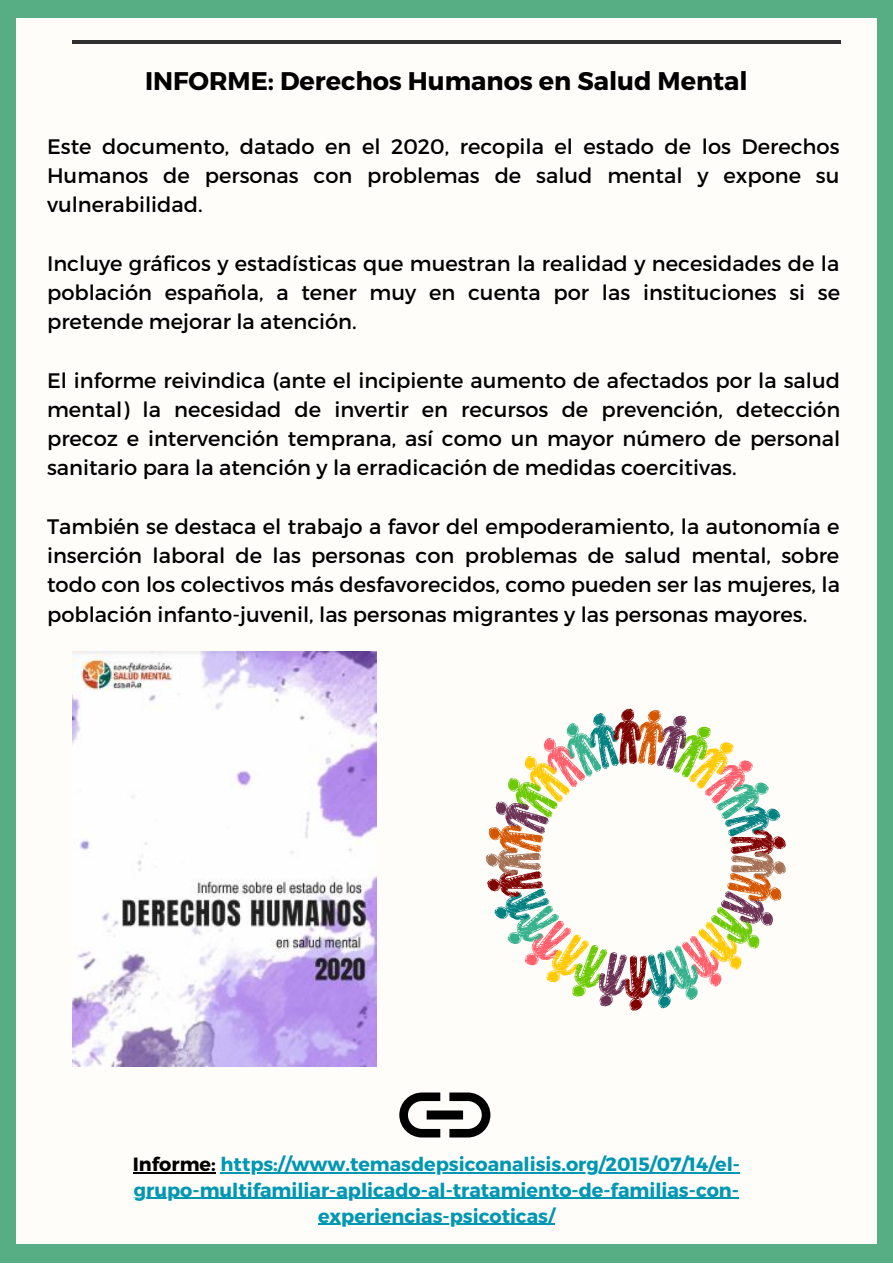
<style>
.page{position:relative;width:893px;height:1264px;background:#fff}
.page>*{position:absolute;margin:0;border:0;box-sizing:border-box;transform-origin:0 0}
.t1{font:700 25.5px "Montserrat";color:#000}
.t2{font:21px/29.2px "Montserrat";color:#000;text-align:justify}
.t3{font:700 19.2px/25.8px "Montserrat";color:#0097b2;text-align:center}
.s1{color:#000}
</style>
<div class="page">
<div style="left:0;top:0;width:892px;height:1262px;background:#57ad84"></div>
<div style="left:17px;top:18px;width:859px;height:1226px;background:#fffdfa"></div>
<hr style="left:72px;top:40px;width:768px;height:4px;background:#303030">
<svg style="left:399px;top:1092px;width:91px;height:45px"></svg>
<img style="left:72px;top:651px;width:305px;height:415px">
<svg style="left:485px;top:708px;width:300px;height:302px"></svg>
<hr style="left:133px;top:1171px;width:83px;height:2px;background:#000">
<hr style="left:221px;top:1171px;width:519px;height:2px;background:#0097b2">
<hr style="left:134px;top:1197px;width:605px;height:1px;background:#0097b2">
<hr style="left:318px;top:1223px;width:236px;height:1px;background:#0097b2">
<p class="t1" style="left:145px;top:64px;width:604px">INFORME: Derechos Humanos en Salud Mental</p>
<p class="t2" style="left:47px;top:131px;width:794px">Este documento, datado en el 2020, recopila el estado de los Derechos Humanos de personas con problemas de salud mental y expone su vulnerabilidad.</p>
<p class="t2" style="left:47px;top:247px;width:794px">Incluye gráficos y estadísticas que muestran la realidad y necesidades de la población española, a tener muy en cuenta por las instituciones si se pretende mejorar la atención.</p>
<p class="t2" style="left:47px;top:364px;width:794px">El informe reivindica (ante el incipiente aumento de afectados por la salud mental) la necesidad de invertir en recursos de prevención, detección precoz e intervención temprana, así como un mayor número de personal sanitario para la atención y la erradicación de medidas coercitivas.</p>
<p class="t2" style="left:47px;top:510px;width:794px">También se destaca el trabajo a favor del empoderamiento, la autonomía e inserción laboral de las personas con problemas de salud mental, sobre todo con los colectivos más desfavorecidos, como pueden ser las mujeres, la población infanto-juvenil, las personas migrantes y las personas mayores.</p>
<p class="t3" style="left:133px;top:1150px;width:608px"><span class="s1">Informe:</span> https://www.temasdepsicoanalisis.org/2015/07/14/el&shy;grupo-multifamiliar-aplicado-al-tratamiento-de-familias-con&shy;experiencias-psicoticas/</p>
</div>
